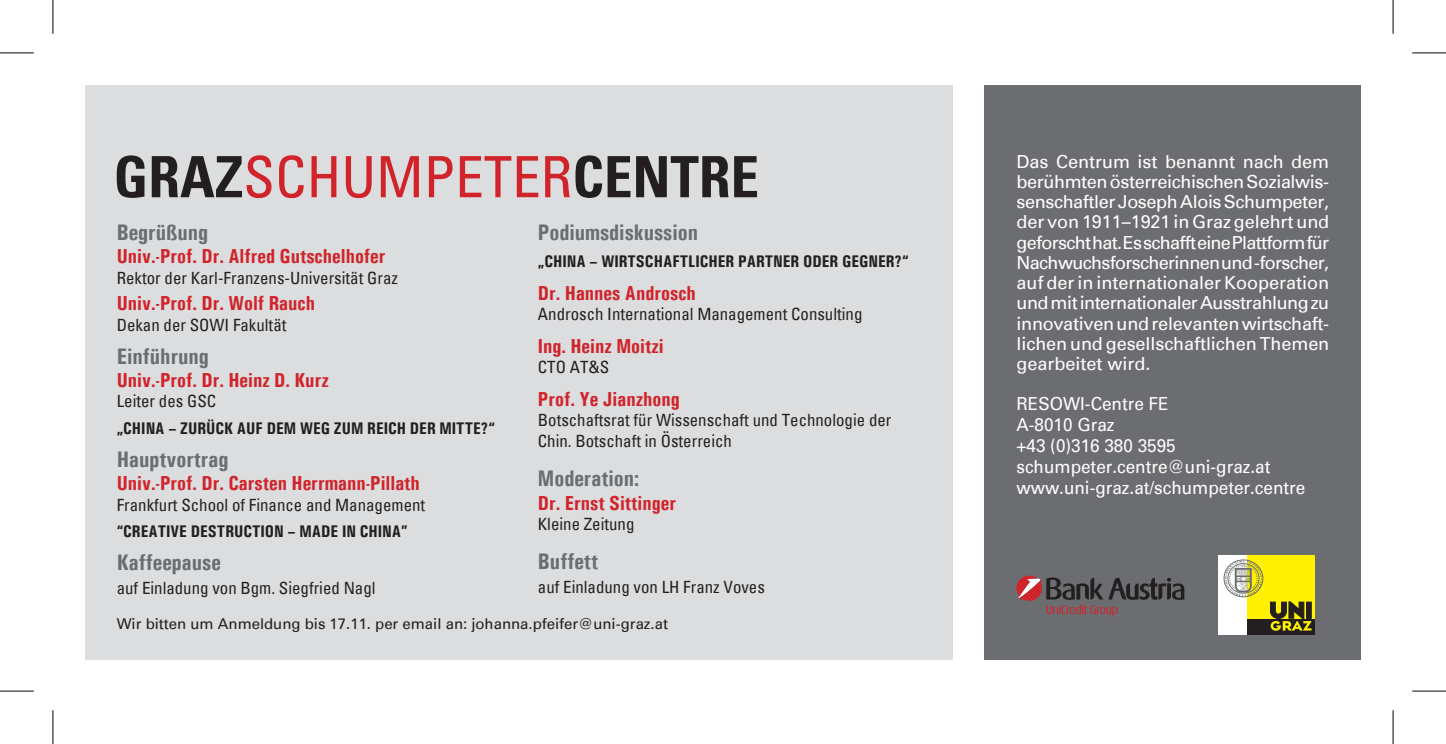
<style>
.page{position:relative;width:1446px;height:744px;background:#fff}
.page>*{position:absolute;margin:0;border:0;box-sizing:border-box;transform-origin:0 0}
.t1{font:700 22.5px "Univers Condensed";color:#6c6d70}
.t2{font:700 20.25px "Univers Condensed";color:#d1232a}
.t3{font:18px/20.2px "Univers";color:#fff;text-align:justify}
.t4{font:18px/20.9px "Univers";color:#fff;scale:.95 1}
.t5{font:condensed 16.88px/20.2px "Univers";color:#231f20}
.t6{font:700 16.88px "Univers Condensed";color:#231f20}
.t7{font:14.85px "Univers";color:#231f20}
</style>
<div class="page">
<div style="left:85px;top:85px;width:867px;height:574px;background:#dcdddf"></div>
<div style="left:984px;top:85px;width:376px;height:574px;background:#6c6d70"></div>
<svg style="left:117px;top:155px;width:28px;height:43px"></svg>
<svg style="left:152px;top:155px;width:119px;height:43px"></svg>
<svg style="left:279px;top:155px;width:25px;height:43px"></svg>
<svg style="left:311px;top:156px;width:25px;height:41px"></svg>
<svg style="left:346px;top:156px;width:25px;height:42px"></svg>
<svg style="left:381px;top:156px;width:38px;height:41px"></svg>
<svg style="left:429px;top:156px;width:23px;height:41px"></svg>
<svg style="left:460px;top:156px;width:78px;height:41px"></svg>
<svg style="left:545px;top:156px;width:24px;height:41px"></svg>
<svg style="left:575px;top:155px;width:55px;height:43px"></svg>
<svg style="left:636px;top:156px;width:92px;height:41px"></svg>
<svg style="left:734px;top:156px;width:23px;height:41px"></svg>
<div style="left:1217px;top:555px;width:29px;height:80px;background:#fff"></div>
<div style="left:1246px;top:555px;width:68px;height:64px;background:#fff101"></div>
<div style="left:1246px;top:619px;width:68px;height:16px;background:#231f20"></div>
<svg style="left:1270px;top:601px;width:41px;height:29px"></svg>
<svg style="left:1223px;top:559px;width:40px;height:38px"></svg>
<svg style="left:1016px;top:575px;width:168px;height:41px"></svg>
<hr style="left:0;top:53px;width:34px;height:1px;background:#000">
<hr style="left:1411px;top:53px;width:34px;height:1px;background:#000">
<hr style="left:0;top:690px;width:34px;height:1px;background:#000">
<hr style="left:1411px;top:690px;width:34px;height:1px;background:#000">
<hr style="left:53px;top:0;width:1px;height:34px;background:#000">
<hr style="left:53px;top:710px;width:1px;height:34px;background:#000">
<hr style="left:1392px;top:0;width:1px;height:34px;background:#000">
<hr style="left:1392px;top:710px;width:1px;height:34px;background:#000">
<p class="t1" style="left:117px;top:218px;width:93px">Begrüßung</p>
<p class="t2" style="left:117px;top:244px;width:270px">Univ.-Prof. Dr. Alfred Gutschelhofer</p>
<p class="t5" style="left:117px;top:267px;width:283px">Rektor der Karl-Franzens-Universität Graz</p>
<p class="t2" style="left:117px;top:291px;width:200px">Univ.-Prof. Dr. Wolf Rauch</p>
<p class="t5" style="left:117px;top:314px;width:171px">Dekan der SOWI Fakultät</p>
<p class="t1" style="left:117px;top:342px;width:94px">Einführung</p>
<p class="t2" style="left:117px;top:368px;width:214px">Univ.-Prof. Dr. Heinz D. Kurz</p>
<p class="t5" style="left:117px;top:391px;width:101px">Leiter des GSC</p>
<p class="t6" style="left:117px;top:418px;width:379px">„CHINA – ZURÜCK AUF DEM WEG ZUM REICH DER MITTE?“</p>
<p class="t1" style="left:117px;top:445px;width:113px">Hauptvortrag</p>
<p class="t2" style="left:117px;top:471px;width:305px">Univ.-Prof. Dr. Carsten Herrmann-Pillath</p>
<p class="t5" style="left:117px;top:494px;width:310px">Frankfurt School of Finance and Management</p>
<p class="t6" style="left:117px;top:521px;width:292px">“CREATIVE DESTRUCTION – MADE IN CHINA”</p>
<p class="t1" style="left:117px;top:549px;width:106px">Kaffeepause</p>
<p class="t5" style="left:117px;top:577px;width:260px">auf Einladung von Bgm. Siegfried Nagl</p>
<p class="t1" style="left:538px;top:218px;width:162px">Podiumsdiskussion</p>
<p class="t6" style="left:538px;top:250px;width:372px">„CHINA – WIRTSCHAFTLICHER PARTNER ODER GEGNER?“</p>
<p class="t2" style="left:538px;top:280px;width:159px">Dr. Hannes Androsch</p>
<p class="t5" style="left:538px;top:303px;width:326px">Androsch International Management Consulting</p>
<p class="t2" style="left:538px;top:333px;width:127px">Ing. Heinz Moitzi</p>
<p class="t5" style="left:538px;top:357px;width:73px">CTO AT&amp;S</p>
<p class="t2" style="left:538px;top:387px;width:143px">Prof. Ye Jianzhong</p>
<p class="t5" style="left:538px;top:410px;width:355px">Botschaftsrat für Wissenschaft und Technologie der<br>Chin. Botschaft in Österreich</p>
<p class="t1" style="left:538px;top:465px;width:103px">Moderation:</p>
<p class="t2" style="left:538px;top:490px;width:140px">Dr. Ernst Sittinger</p>
<p class="t5" style="left:538px;top:513px;width:98px">Kleine Zeitung</p>
<p class="t1" style="left:538px;top:548px;width:62px">Buffett</p>
<p class="t5" style="left:538px;top:576px;width:228px">auf Einladung von LH Franz Voves</p>
<p class="t7" style="left:117px;top:615px;width:552px">Wir bitten um Anmeldung bis 17.11. per email an: johanna.pfeifer@uni-graz.at</p>
<p class="t3" style="left:1016px;top:151px;width:314px">Das Centrum ist benannt nach dem berühmten österreichischen Sozialwis&shy;senschaftler Joseph Alois Schumpeter, der von 1911–1921 in Graz gelehrt und geforscht hat. Es schafft eine Plattform für Nachwuchsforscherinnen und -forscher, auf der in internationaler Kooperation und mit internationaler Ausstrahlung zu innovativen und relevanten wirtschaft&shy;lichen und gesellschaftlichen Themen gearbeitet wird.</p>
<p class="t4" style="left:1016px;top:393px;width:305px">RESOWI-Centre FE<br>A-8010 Graz<br>+43 (0)316 380 3595 schumpeter.centre@uni-graz.at www.uni-graz.at/schumpeter.centre</p>
</div>
